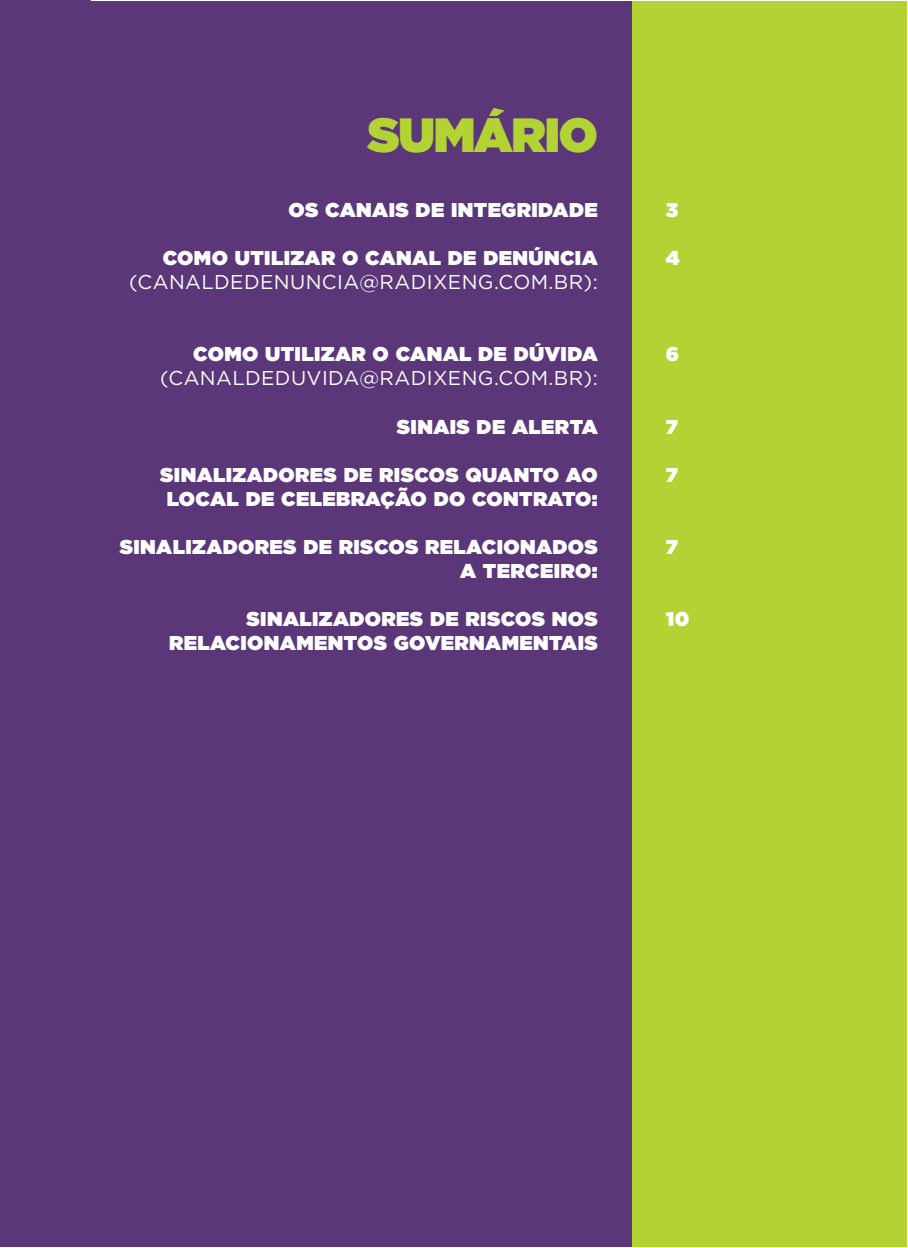
<style>
.page{position:relative;width:908px;height:1248px;background:#fff}
.page>*{position:absolute;margin:0;border:0;box-sizing:border-box;transform-origin:0 0}
.t1{font:900 48px "Gotham";letter-spacing:-.025em;color:#b3d234}
.Fluxo{font:900 20px/24px "Gotham";letter-spacing:.02em;color:#fff;text-align:right}
.Fluxo-2{font:20px/24px "Gotham";letter-spacing:.02em;color:#fff;text-align:right}
.s1{font-weight:900}
</style>
<div class="page">
<div style="left:0;top:1px;width:906px;height:1245px;background:#5b3678"></div>
<div style="left:632px;top:1px;width:274px;height:1245px;background:#b3d234"></div>
<p class="t1" style="left:367px;top:100px;width:231px">SUMÁRIO</p>
<p class="Fluxo" style="left:288px;top:198px;width:310px">OS CANAIS DE INTEGRIDADE</p>
<p class="Fluxo-2" style="left:129px;top:246px;width:470px"><span class="s1">COMO UTILIZAR O CANAL DE DENÚNCIA </span>(CANALDEDENUNCIA@RADIXENG.COM.BR):</p>
<p class="Fluxo-2" style="left:160px;top:342px;width:439px"><span class="s1">COMO UTILIZAR O CANAL DE DÚVIDA </span>(CANALDEDUVIDA@RADIXENG.COM.BR):</p>
<p class="Fluxo" style="left:396px;top:414px;width:202px">SINAIS DE ALERTA</p>
<p class="Fluxo" style="left:160px;top:462px;width:439px;text-align:center">SINALIZADORES DE RISCOS QUANTO AO<br>LOCAL DE CELEBRAÇÃO DO CONTRATO:</p>
<p class="Fluxo" style="left:120px;top:534px;width:479px">SINALIZADORES DE RISCOS RELACIONADOS<br>A TERCEIRO:</p>
<p class="Fluxo" style="left:169px;top:606px;width:430px">SINALIZADORES DE RISCOS NOS<br>RELACIONAMENTOS GOVERNAMENTAIS</p>
<p class="Fluxo" style="left:665px;top:198px;width:14px">3</p>
<p class="Fluxo" style="left:665px;top:246px;width:15px">4</p>
<p class="Fluxo" style="left:665px;top:342px;width:15px">6</p>
<p class="Fluxo" style="left:665px;top:414px;width:14px">7</p>
<p class="Fluxo" style="left:665px;top:462px;width:14px">7</p>
<p class="Fluxo" style="left:665px;top:534px;width:14px">7</p>
<p class="Fluxo" style="left:665px;top:606px;width:25px">10</p>
</div>
